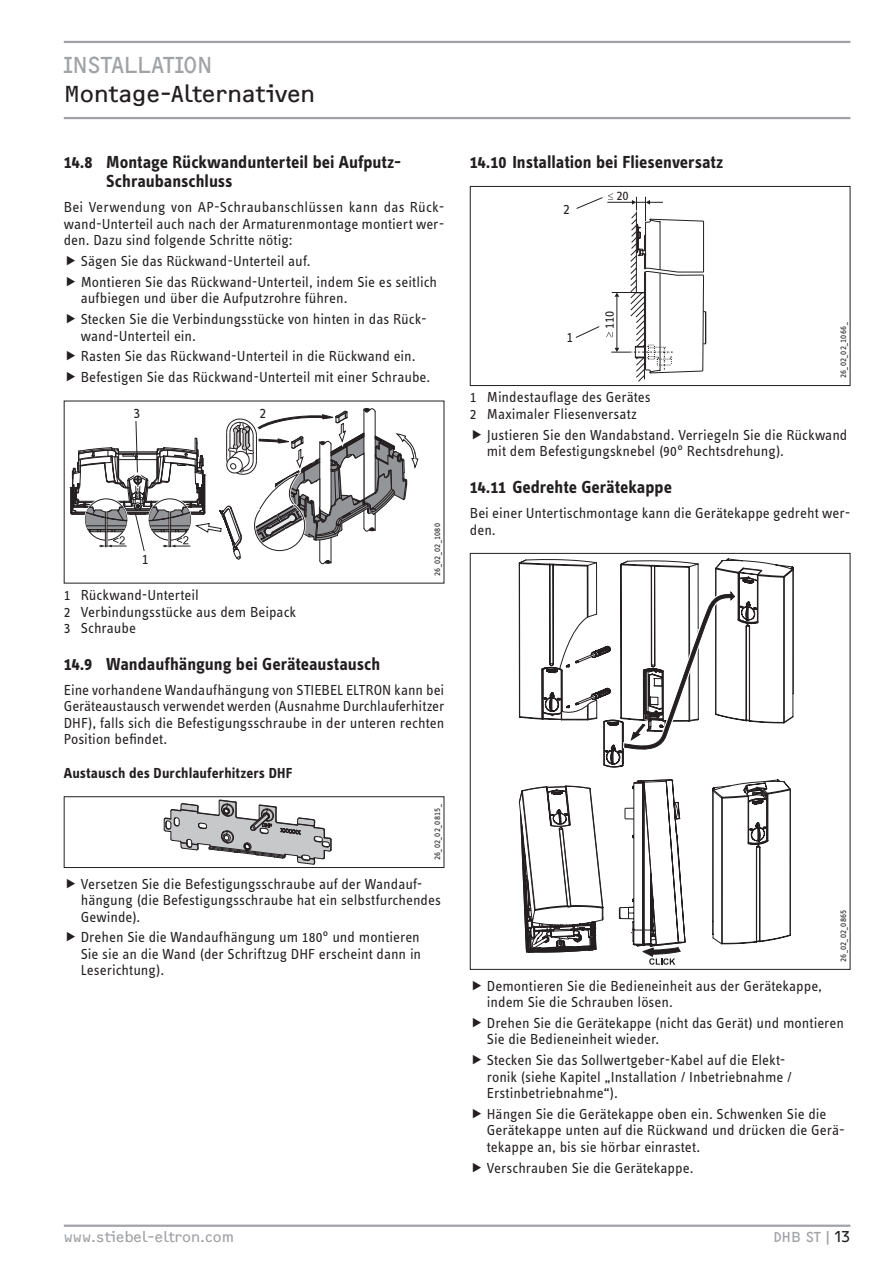
<style>
.page{position:relative;width:893px;height:1263px;background:#fff}
.page>*{position:absolute;margin:0;border:0;box-sizing:border-box;transform-origin:0 0}
.t1{font:24px "F2 FOCR Bczyk Com";color:#231f20}
.t2{font:24px "F2 FOCR Bczyk Com";color:#a1a3a6}
.t3{font:700 18px/19.8px "STE Info Text";color:#231f20}
.t4{font:15.15px "STE Info Text";color:#231f20}
.t5{font:15px/16.5px "STE Info Text";color:#231f20}
.t6{font:700 15px "STE Info Text";letter-spacing:.005em;color:#231f20}
.t7{font:15px "F2 FOCR Bczyk Com";color:#a1a3a6}
.t8{font:13.65px "STE Info Text";color:#231f20}
.t9{font:9px "STE Info Text";letter-spacing:.02em;color:#231f20}
.s1{color:#231f20}
</style>
<div class="page">
<hr style="left:64px;top:41px;width:786px;height:2px;background:#a1a3a6">
<hr style="left:64px;top:117px;width:786px;height:2px;background:#a1a3a6">
<hr style="left:64px;top:1224px;width:786px;height:3px;background:#a1a3a6">
<svg style="left:70px;top:407px;width:349px;height:158px"></svg>
<svg style="left:164px;top:799px;width:168px;height:66px"></svg>
<div style="left:64px;top:796px;width:380px;height:72px;border:1px solid #231f20"></div>
<div style="left:470px;top:186px;width:380px;height:200px;border:1px solid #231f20"></div>
<svg style="left:575px;top:193px;width:131px;height:189px"></svg>
<svg style="left:519px;top:558px;width:275px;height:407px"></svg>
<div style="left:470px;top:553px;width:380px;height:417px;border:1px solid #231f20"></div>
<h1 class="t2" style="left:64px;top:51px;width:22px">Installati</h1>
<h1 class="t2" style="left:184px;top:51px;width:26px">on</h1>
<h1 class="t1" style="left:64px;top:80px;width:253px">Montage-Alternativen</h1>
<p class="t3" style="left:106px;top:152px;width:297px;text-indent:-43px">14.8 Montage Rückwandunterteil bei Aufputz-<br>Schraubanschluss</p>
<p class="t5" style="left:64px;top:199px;width:382px;text-align:justify">Bei Verwendung von AP-Schraubanschlüssen kann das Rück&shy;wand-Unterteil auch nach der Armaturenmontage montiert wer&shy;den. Dazu sind folgende Schritte nötig:</p>
<p class="t5" style="left:81px;top:251px;width:358px;line-height:20.7px">Sägen Sie das Rückwand-Unterteil auf.<br>Montieren Sie das Rückwand-Unterteil, indem Sie es seitlich</p>
<p class="t5" style="left:81px;top:288px;width:347px;line-height:20.7px">aufbiegen und über die Aufputzrohre führen.<br>Stecken Sie die Verbindungsstücke von hinten in das Rück-</p>
<p class="t5" style="left:81px;top:325px;width:351px;line-height:20.7px">wand-Unterteil ein.<br>Rasten Sie das Rückwand-Unterteil in die Rückwand ein.<br>Befestigen Sie das Rückwand-Unterteil mit einer Schraube.</p>
<p class="t4" style="left:259px;top:404px;width:8px">2</p>
<p class="t4" style="left:133px;top:404px;width:8px">3</p>
<p class="t4" style="left:142px;top:550px;width:8px">1</p>
<p class="t9" style="left:432px;top:576px;width:54px;rotate:-90deg">26_02_02_1080</p>
<p class="t5" style="left:64px;top:587px;width:234px">1 Rückwand-Unterteil<br>2 Verbindungsstücke aus dem Beipack<br>3 Schraube</p>
<p class="t3" style="left:64px;top:654px;width:318px">14.9 Wandaufhängung bei Geräteaustausch</p>
<p class="t5" style="left:64px;top:681px;width:382px;text-align:justify">Eine vorhandene Wandaufhängung von STIEBEL ELTRON kann bei Geräteaustausch verwendet werden (Ausnahme Durchlauferhitzer DHF), falls sich die Befestigungsschraube in der unteren rechten Position befindet.</p>
<p class="t6" style="left:64px;top:764px;width:230px">Austausch des Durchlauferhitzers DHF</p>
<p class="t9" style="left:432px;top:860px;width:57px;rotate:-90deg">26_02_02_0815_</p>
<p class="t5" style="left:81px;top:875px;width:362px">Versetzen Sie die Befestigungsschraube auf der Wandauf&shy;hängung (die Befestigungsschraube hat ein selbstfurchendes<br>Gewinde).</p>
<p class="t5" style="left:81px;top:929px;width:342px;text-align:justify">Drehen Sie die Wandaufhängung um 180° und montieren Sie sie an die Wand (der Schriftzug DHF erscheint dann in Leserichtung).</p>
<p class="t3" style="left:470px;top:152px;width:255px">14.10 Installation bei Fliesenversatz</p>
<p class="t5" style="left:563px;top:200px;width:8px">2</p>
<p class="t8" style="left:616px;top:188px;width:14px">20</p>
<p class="t5" style="left:566px;top:329px;width:8px">1</p>
<p class="t8" style="left:602px;top:329px;width:20px;rotate:-90deg">110</p>
<p class="t9" style="left:838px;top:378px;width:57px;rotate:-90deg">26_02_02_1066_</p>
<p class="t5" style="left:470px;top:389px;width:182px">1 Mindestauflage des Gerätes<br>2 Maximaler Fliesenversatz</p>
<p class="t5" style="left:487px;top:426px;width:362px">Justieren Sie den Wandabstand. Verriegeln Sie die Rückwand mit dem Befestigungsknebel (90° Rechtsdrehung).</p>
<p class="t3" style="left:470px;top:477px;width:204px">14.11 Gedrehte Gerätekappe</p>
<p class="t5" style="left:470px;top:505px;width:382px">Bei einer Untertischmontage kann die Gerätekappe gedreht wer&shy;den.</p>
<p class="t9" style="left:838px;top:962px;width:54px;rotate:-90deg">26_02_02_0865</p>
<p class="t5" style="left:487px;top:977px;width:337px">Demontieren Sie die Bedieneinheit aus der Gerätekappe, indem Sie die Schrauben lösen.</p>
<p class="t5" style="left:487px;top:1014px;width:359px">Drehen Sie die Gerätekappe (nicht das Gerät) und montieren<br>Sie die Bedieneinheit wieder.</p>
<p class="t5" style="left:487px;top:1052px;width:307px">Stecken Sie das Sollwertgeber-Kabel auf die Elekt&shy;ronik (siehe Kapitel „Installation / Inbetriebnahme /<br>Erstinbetriebnahme“).</p>
<p class="t5" style="left:487px;top:1105px;width:359px">Hängen Sie die Gerätekappe oben ein. Schwenken Sie die<br>Gerätekappe unten auf die Rückwand und drücken die Gerä&shy;tekappe an, bis sie hörbar einrastet.</p>
<p class="t5" style="left:487px;top:1159px;width:208px">Verschrauben Sie die Gerätekappe.</p>
<p class="t7" style="left:64px;top:1228px;width:172px">www.stiebel-eltron.com</p>
<p class="t7" style="left:773px;top:1228px;width:79px">DHB ST|<span class="s1">13</span></p>
</div>
